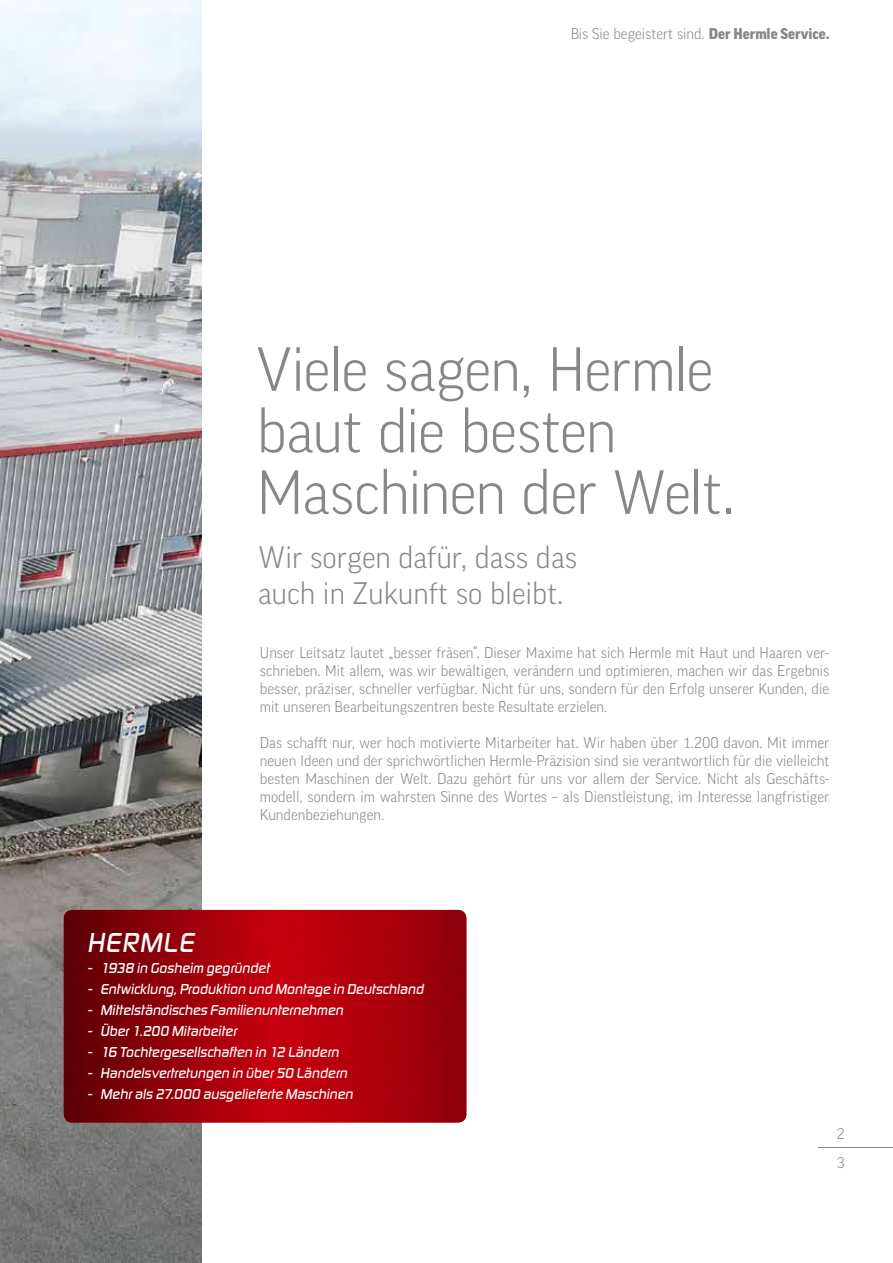
<style>
.page{position:relative;width:893px;height:1263px;background:#fff}
.page>*{position:absolute;margin:0;border:0;box-sizing:border-box;transform-origin:0 0}
.t1{font:300 60px/61.5px "Good Pro";letter-spacing:-.015em;color:#878786}
.t2{font:300 30px/36px "Good Pro";color:#878786}
.t3{font:italic 500 28.5px "Digital Sans EFCE";letter-spacing:.05em;color:#fff}
.t4{font:300 15px/18px "Good Pro";color:#878786;text-align:justify}
.t5{font:italic 500 15px "Digital Sans EFCE";letter-spacing:.01em;color:#fff}
.s1{font-weight:900}
.s2{font-family:"Digital Sans EF"}
</style>
<div class="page">
<hr style="left:818px;top:1147px;width:75px;height:1px;background:#878786">
<img style="left:0;top:0;width:202px;height:1263px">
<img style="left:64px;top:910px;width:402px;height:213px">
<p class="t4" style="left:570px;top:24px;width:261px">Bis Sie begeistert sind. <span class="s1">Der Hermle Service.</span></p>
<h1 class="t1" style="left:257px;top:338px;width:479px">Viele sagen, Hermle baut die besten<br>Maschinen der Welt.</h1>
<h2 class="t2" style="left:258px;top:539px;width:320px">Wir sorgen dafür, dass das auch in Zukunft so bleibt.</h2>
<p class="t4" style="left:260px;top:643px;width:571px">Unser Leitsatz lautet „besser fräsen“. Dieser Maxime hat sich Hermle mit Haut und Haaren ver&shy;schrieben. Mit allem, was wir bewältigen, verändern und optimieren, machen wir das Ergebnis besser, präziser, schneller verfügbar. Nicht für uns, sondern für den Erfolg unserer Kunden, die mit unseren Bearbeitungszentren beste Resultate erzielen.</p>
<p class="t4" style="left:260px;top:733px;width:571px">Das schafft nur, wer hoch motivierte Mitarbeiter hat. Wir haben über 1.200 davon. Mit immer neuen Ideen und der sprichwörtlichen Hermle-Präzision sind sie verantwortlich für die vielleicht besten Maschinen der Welt. Dazu gehört für uns vor allem der Service. Nicht als Geschäfts&shy;modell, sondern im wahrsten Sinne des Wortes – als Dienstleistung, im Interesse langfristiger Kundenbeziehungen.</p>
<h3 class="t3" style="left:88px;top:925px;width:108px">HERMLE</h3>
<p class="t5" style="left:88px;top:959px;width:183px"><span class="s2">-</span> 1938 in Gosheim gegründet</p>
<p class="t5" style="left:88px;top:980px;width:337px"><span class="s2">-</span> Entwicklung, Produktion und Montage in Deutschland</p>
<p class="t5" style="left:88px;top:1001px;width:257px"><span class="s2">-</span> Mittelständisches Familienunternehmen</p>
<p class="t5" style="left:88px;top:1022px;width:151px"><span class="s2">-</span> Über 1.200 Mitarbeiter</p>
<p class="t5" style="left:88px;top:1043px;width:253px"><span class="s2">-</span> 16 Tochtergesellschaften in 12 Ländern</p>
<p class="t5" style="left:88px;top:1064px;width:261px"><span class="s2">-</span> Handelsvertretungen in über 50 Ländern</p>
<p class="t5" style="left:88px;top:1085px;width:267px"><span class="s2">-</span> Mehr als 27.000 ausgelieferte Maschinen</p>
<p class="t4" style="left:836px;top:1124px;width:10px">2</p>
<p class="t4" style="left:836px;top:1154px;width:10px">3</p>
</div>
